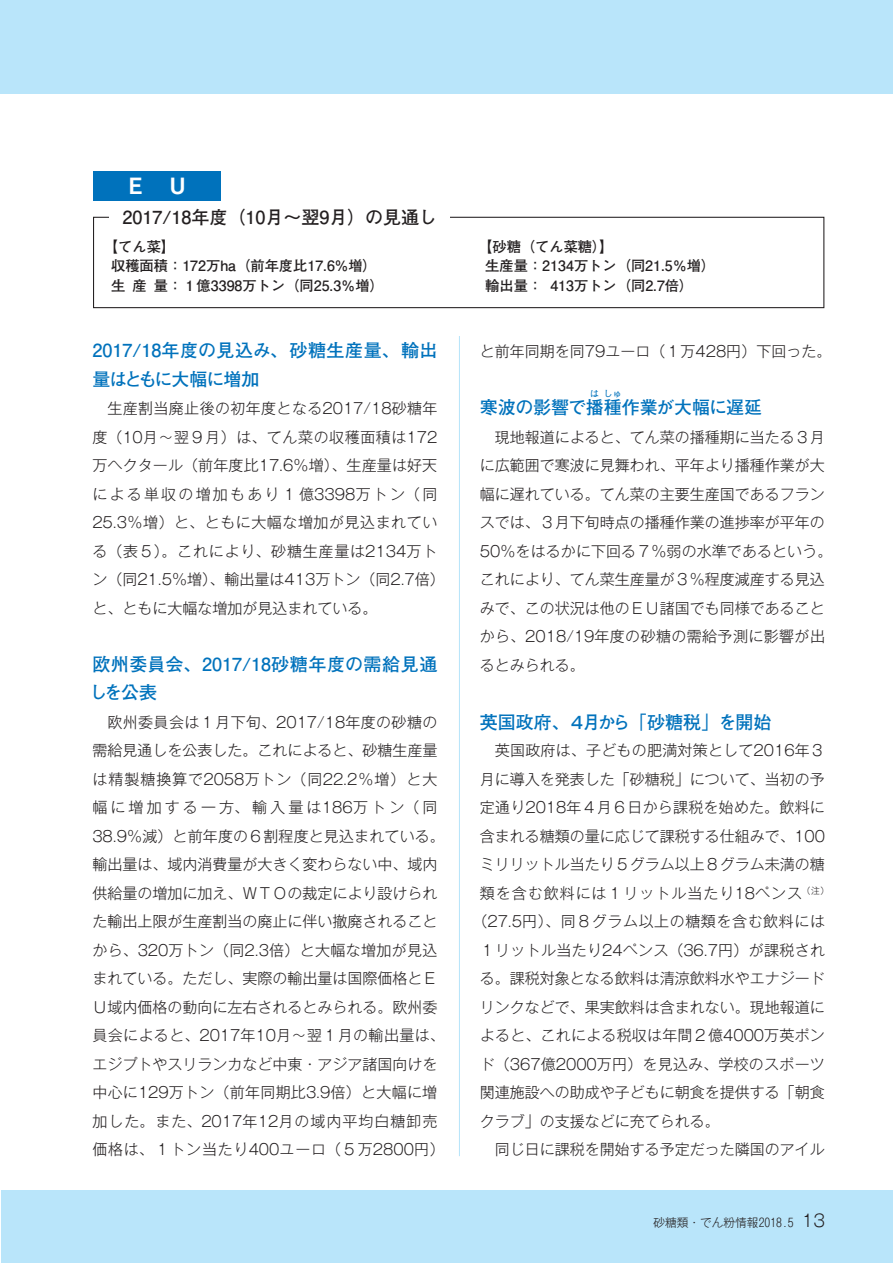
<style>
.page{position:relative;width:893px;height:1263px;background:#fff}
.page>*{position:absolute;margin:0;border:0;box-sizing:border-box;transform-origin:0 0}
.t1{font:21px "Rodin Pro B";color:#fff}
.t2{font:700 18px/28.5px "Futo Go B101 Pr 5";color:#0072bc}
.t3{font:700 18px "Futo Go B101 Pr 5";color:#231f20}
.t4{font:700 18px "Futo Go B101 Pr 5";letter-spacing:-.02em;color:#0072bc}
.t5{font:300 15px/28.5px "Gothic MB101 Pr 5";color:#231f20;text-align:center}
.t6{font:300 15px/28.5px "Gothic MB101 Pr 5";letter-spacing:.02em;color:#231f20}
.t7{font:300 15px "Gothic MB101 Pr 5";letter-spacing:.04em;color:#231f20}
.t8{font:300 15px "Gothic MB101 Pr 5";letter-spacing:.065em;color:#231f20}
.t9{font:700 14.25px "Futo Go B101 Pr 5";color:#231f20}
.t10{font:300 11.7px "Gothic MB101 Pr 5";color:#231f20}
.t11{font:700 9px "Futo Go B101 Pr 5";color:#0072bc}
.s1{font-size:16.95px}
</style>
<div class="page">
<div style="left:1px;top:1191px;width:892px;height:72px;background:#b9e5fa"></div>
<div style="left:1px;top:0;width:892px;height:94px;background:#b9e5fa"></div>
<hr style="left:459px;top:144px;width:1px;height:1012px;background:#b9e5fa">
<div style="left:93px;top:171px;width:128px;height:30px;background:#0072bc"></div>
<div style="left:93px;top:217px;width:731px;height:91px;border:1px solid #231f20"></div>
<div style="left:110px;top:208px;width:340px;height:18px;background:#fff"></div>
<h1 class="t1" style="left:125px;top:172px;width:64px">Ｅ　Ｕ</h1>
<p class="t3" style="left:123px;top:203px;width:316px">2017/18年度（10月～翌9月）の見通し</p>
<p class="t9" style="left:104px;top:235px;width:73px">【てん菜】</p>
<p class="t9" style="left:478px;top:235px;width:137px">【砂糖（てん菜糖）】</p>
<p class="t9" style="left:111px;top:254px;width:267px">収穫面積：172万ha（前年度比17.6%増）</p>
<p class="t9" style="left:485px;top:254px;width:232px">生産量：2134万トン（同21.5％増）</p>
<p class="t9" style="left:111px;top:274px;width:274px">生産量：１億3398万トン（同25.3％増）</p>
<p class="t9" style="left:485px;top:274px;width:210px">輸出量： 413万トン（同2.7倍）</p>
<p class="t2" style="left:92px;top:335px;width:347px">2017/18年度の見込み、砂糖生産量、輸出量はともに大幅に増加</p>
<p class="t6" style="left:92px;top:393px;width:354px;text-indent:15px">生産割当廃止後の初年度となる2017/18砂糖年度（10月～翌９月）は、てん菜の収穫面積は172万ヘクタール（前年度比17.6％増）、生産量は好天による単収の増加もあり１億3398万トン（同<br>25.3％増）と、ともに大幅な増加が見込まれている（表５）。これにより、砂糖生産量は2134万トン（同21.5％増）、輸出量は413万トン（同2.7倍）と、ともに大幅な増加が見込まれている。</p>
<p class="t2" style="left:90px;top:649px;width:349px">欧州委員会、2017/18砂糖年度の需給見通しを公表</p>
<p class="t5" style="left:92px;top:707px;width:354px">欧州委員会は１月下旬、2017/18年度の砂糖の<br>需給見通しを公表した。これによると、砂糖生産量は精製糖換算で2058万トン（同22.2％増）と大幅に増加する一方、輸入量は186万トン（同<br>38.9％減）と前年度の６割程度と見込まれている。輸出量は、域内消費量が大きく変わらない中、域内供給量の増加に加え、ＷＴＯの裁定により設けられた輸出上限が生産割当の廃止に伴い撤廃されることから、320万トン（同2.3倍）と大幅な増加が見込まれている。ただし、実際の輸出量は国際価格とＥ<br>Ｕ域内価格の動向に左右されるとみられる。欧州委員会によると、2017年10月～翌１月の輸出量は、エジプトやスリランカなど中東・アジア諸国向けを中心に129万トン（前年同期比3.9倍）と大幅に増加した。また、2017年12月の域内平均白糖卸売価格は、１トン当たり400ユーロ（５万2800円）</p>
<p class="t5" style="left:480px;top:336px;width:353px">と前年同期を同79ユーロ（１万428円）下回った。</p>
<p class="t11" style="left:590px;top:387px;width:10px">は</p>
<p class="t11" style="left:604px;top:387px;width:19px">しゅ</p>
<p class="t5" style="left:480px;top:422px;width:354px;text-align:left;text-indent:15px">現地報道によると、てん菜の播種期に当たる３月に広範囲で寒波に見舞われ、平年より播種作業が大幅に遅れている。てん菜の主要生産国であるフランスでは、３月下旬時点の播種作業の進捗率が平年の<br>50％をはるかに下回る７％弱の水準であるという。これにより、てん菜生産量が３％程度減産する見込みで、この状況は他のＥＵ諸国でも同様であることから、2018/19年度の砂糖の需給予測に影響が出るとみられる。</p>
<p class="t4" style="left:480px;top:393px;width:284px">寒波の影響で播種作業が大幅に遅延</p>
<p class="t2" style="left:480px;top:707px;width:293px">英国政府、４月から「砂糖税」を開始</p>
<p class="t5" style="left:495px;top:735px;width:331px">英国政府は、子どもの肥満対策として2016年３</p>
<p class="t5" style="left:480px;top:764px;width:346px">月に導入を発表した「砂糖税」について、当初の予</p>
<p class="t5" style="left:480px;top:792px;width:346px">定通り2018年４月６日から課税を始めた。飲料に</p>
<p class="t5" style="left:480px;top:821px;width:346px">含まれる糖類の量に応じて課税する仕組みで、100</p>
<p class="t5" style="left:480px;top:849px;width:346px">ミリリットル当たり５グラム以上８グラム未満の糖</p>
<p class="t8" style="left:480px;top:881px;width:351px">類を含む飲料には１リットル当たり18ペンス<sup>（注）</sup></p>
<p class="t7" style="left:472px;top:909px;width:354px">（27.5円）、同８グラム以上の糖類を含む飲料には</p>
<p class="t6" style="left:480px;top:935px;width:347px">１リットル当たり24ペンス（36.7円）が課税され</p>
<p class="t5" style="left:480px;top:963px;width:346px">る。課税対象となる飲料は清涼飲料水やエナジード</p>
<p class="t5" style="left:480px;top:992px;width:346px">リンクなどで、果実飲料は含まれない。現地報道に</p>
<p class="t5" style="left:480px;top:1020px;width:346px">よると、これによる税収は年間２億4000万英ポン</p>
<p class="t5" style="left:480px;top:1049px;width:346px">ド（367億2000万円）を見込み、学校のスポーツ</p>
<p class="t5" style="left:480px;top:1077px;width:346px">関連施設への助成や子どもに朝食を提供する「朝食</p>
<p class="t5" style="left:480px;top:1106px;width:241px">クラブ」の支援などに充てられる。</p>
<p class="t5" style="left:495px;top:1134px;width:331px">同じ日に課税を開始する予定だった隣国のアイル</p>
<p class="t10" style="left:653px;top:1212px;width:173px">砂糖類・でん粉情報2018.5 <span class="s1">13</span></p>
</div>
